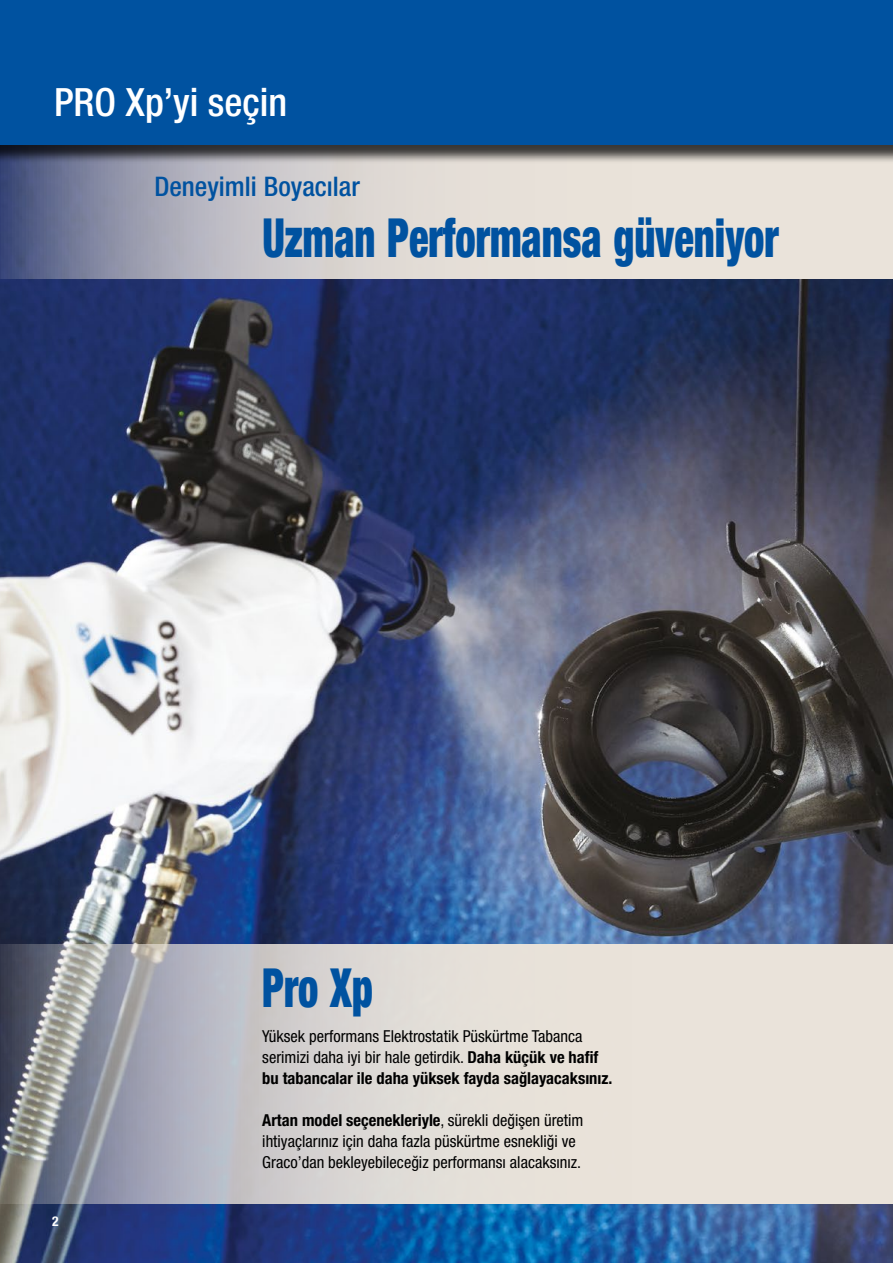
<style>
.page{position:relative;width:893px;height:1263px;background:#fff}
.page>*{position:absolute;margin:0;border:0;box-sizing:border-box;transform-origin:0 0}
.t1{font:900 condensed 54px "Helvetica Neue LTCE";color:#0052a0;scale:.75 1}
.t2{font:500 condensed 39px "Helvetica Neue LTCE";color:#fff}
.t3{font:500 condensed 27px "Helvetica Neue LTCE";color:#0052a0}
.t4{font:condensed 16.5px/21px "Helvetica Neue LTCE";color:#000}
.t5{font:700 condensed 13.5px "Helvetica Neue LT Std";color:#fff}
.s1{font-weight:700}
</style>
<div class="page">
<img style="left:0;top:279px;width:893px;height:984px">
<svg style="left:0;top:944px;width:893px;height:260px;background:#cfcbc9"></svg>
<svg style="left:0;top:164px;width:893px;height:115px;background:#cbc7c9"></svg>
<div style="left:0;top:0;width:893px;height:164px;background:#000;opacity:.75"></div>
<div style="left:0;top:0;width:893px;height:145px;background:#0052a0"></div>
<h2 class="t2" style="left:54px;top:79px;width:235px">PRO Xp’yi seçin</h2>
<h3 class="t3" style="left:154px;top:170px;width:207px">Deneyimli Boyacılar</h3>
<h1 class="t1" style="left:262px;top:205px;width:690px">Uzman Performansa güveniyor</h1>
<p class="t5" style="left:52px;top:1213px;width:8px">2</p>
<h1 class="t1" style="left:262px;top:955px;width:149px">Pro Xp</h1>
<p class="t4" style="left:262px;top:1025px;width:352px">Yüksek performans Elektrostatik Püskürtme Tabanca serimizi daha iyi bir hale getirdik. <span class="s1">Daha küçük ve hafif bu tabancalar ile daha yüksek fayda sağlayacaksınız.</span></p>
<p class="t4" style="left:262px;top:1109px;width:323px"><span class="s1">Artan model seçenekleriyle</span>, sürekli değişen üretim ihtiyaçlarınız için daha fazla püskürtme esnekliği ve<br>Graco’dan bekleyebileceğiz performansı alacaksınız.</p>
</div>
